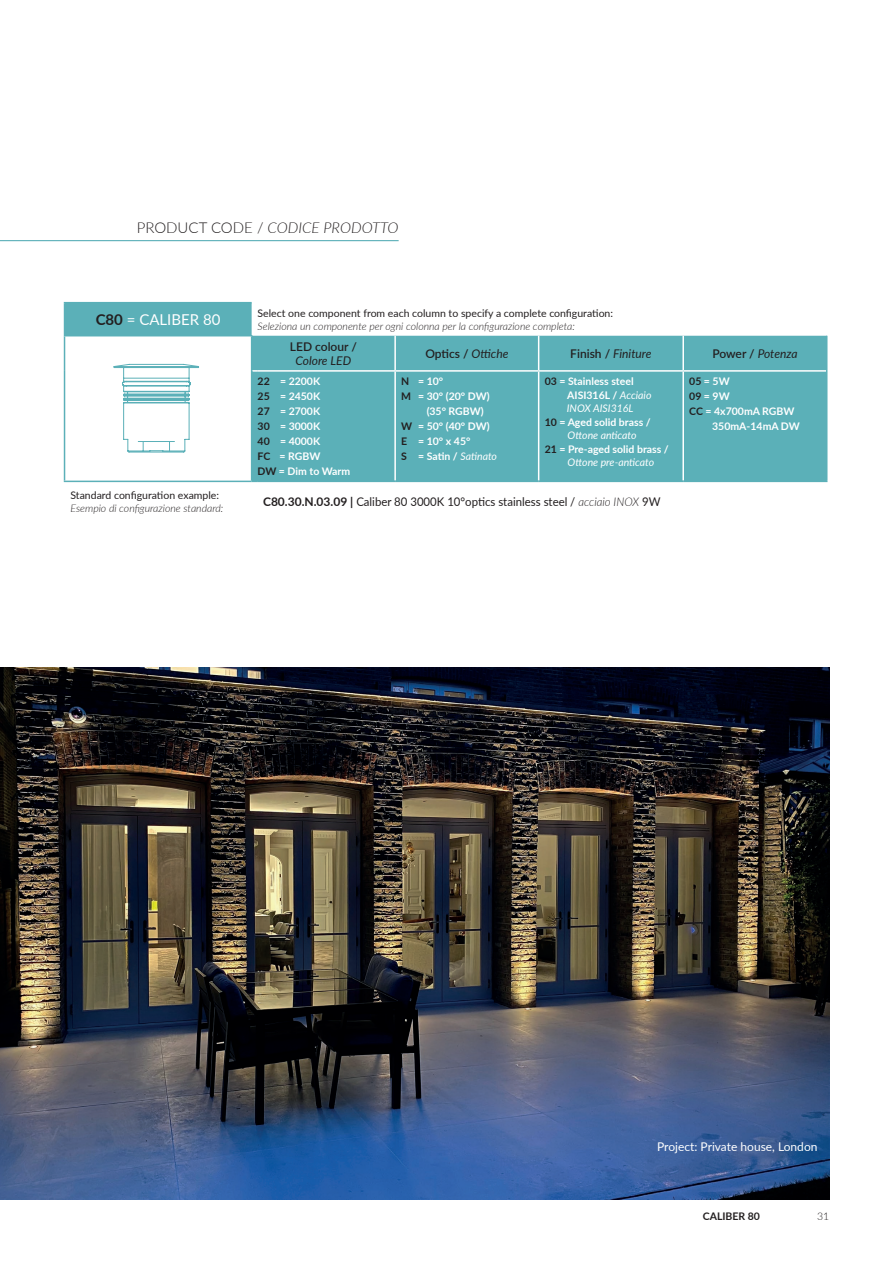
<style>
.page{position:relative;width:893px;height:1263px;background:#fff}
.page>*{position:absolute;margin:0;border:0;box-sizing:border-box;transform-origin:0 0}
.t1{font:italic 300 15px "Lato";color:#231f20}
.t2{font:15px "Lato";color:#fff}
.t3{font:12px "Lato";color:#231f20;scale:.95 1}
.t4{font:600 12px/13.5px "Lato";color:#231f20;text-align:center}
.t5{font:italic 12px "Lato";color:#231f20}
.TESTO_FILETTI{font:12px "Lato";color:#fff}
.corpo_tabella{font:700 10.5px/13.5px "Lato";color:#fff}
.t6{font:italic 300 10.5px "Lato";color:#231f20}
.t7{font:10.5px "Lato";color:#231f20}
.t8{font:italic 10.5px/13.5px "Lato";color:#fff}
.FINITURE{font:700 10.5px "Lato";color:#231f20}
.t9{font:300 10.5px "Lato";color:#231f20}
.s1{font-style:normal}
.s2{font-weight:700;color:#231f20}
.s3{font-weight:400;font-style:italic}
.s4{font-weight:600;font-style:normal}
.s5{color:#231f20}
.s6{font-weight:700;font-style:normal}
.s7{font-weight:700;font-style:normal;color:#231f20}
.s8{font-weight:700}
.s9{font-weight:300;font-style:italic}
</style>
<div class="page">
<hr style="left:0;top:240px;width:399px;height:1px;background:#5bb0b8">
<svg style="left:65px;top:303px;width:762px;height:178px;fill:#5bb0b8"></svg>
<hr style="left:64px;top:302px;width:188px;height:1px;background:#5bb0b8">
<hr style="left:64px;top:303px;width:1px;height:32px;background:#5bb0b8">
<hr style="left:64px;top:335px;width:188px;height:1px;background:#5bb0b8">
<hr style="left:394px;top:336px;width:2px;height:34px;background:#fff">
<hr style="left:538px;top:336px;width:1px;height:34px;background:#fff">
<hr style="left:682px;top:336px;width:2px;height:34px;background:#fff">
<hr style="left:64px;top:336px;width:1px;height:35px;background:#5bb0b8">
<hr style="left:251px;top:336px;width:1px;height:35px;background:#5bb0b8">
<hr style="left:826px;top:336px;width:1px;height:35px;background:#5bb0b8">
<hr style="left:257px;top:370px;width:138px;height:2px;background:#fff">
<hr style="left:395px;top:370px;width:144px;height:2px;background:#fff">
<hr style="left:394px;top:372px;width:2px;height:109px;background:#fff">
<hr style="left:539px;top:370px;width:144px;height:2px;background:#fff">
<hr style="left:538px;top:372px;width:1px;height:109px;background:#fff">
<hr style="left:683px;top:370px;width:143px;height:2px;background:#fff">
<hr style="left:682px;top:372px;width:2px;height:109px;background:#fff">
<hr style="left:826px;top:371px;width:1px;height:110px;background:#5bb0b8">
<hr style="left:683px;top:481px;width:144px;height:1px;background:#5bb0b8">
<hr style="left:257px;top:481px;width:138px;height:1px;background:#5bb0b8">
<hr style="left:395px;top:481px;width:144px;height:1px;background:#5bb0b8">
<hr style="left:539px;top:481px;width:144px;height:1px;background:#5bb0b8">
<hr style="left:64px;top:371px;width:1px;height:110px;background:#5bb0b8">
<hr style="left:64px;top:481px;width:188px;height:1px;background:#5bb0b8">
<hr style="left:251px;top:371px;width:1px;height:110px;background:#5bb0b8">
<svg style="left:113px;top:363px;width:86px;height:90px"></svg>
<img style="left:0;top:668px;width:829px;height:531px">
<h1 class="t1" style="left:137px;top:217px;width:263px"><span class="s1">PRODUCT CODE /</span> CODICE PRODOTTO</h1>
<p class="t2" style="left:96px;top:309px;width:126px"><span class="s2">C80</span> = CALIBER 80</p>
<p class="t7" style="left:71px;top:488px;width:150px">Standard configuration example:</p>
<p class="t6" style="left:71px;top:501px;width:154px">Esempio di configurazione standard:</p>
<p class="t7" style="left:258px;top:306px;width:357px">Select one component from each column to specify a complete configuration:</p>
<p class="t6" style="left:258px;top:319px;width:319px">Seleziona un componente per ogni colonna per la configurazione completa:</p>
<p class="t4" style="left:290px;top:340px;width:68px">LED colour /<br><span class="s3">Colore LED</span></p>
<p class="t4" style="left:425px;top:346px;width:85px">Optics / <span class="s3">Ottiche</span></p>
<p class="t5" style="left:570px;top:345px;width:83px"><span class="s4">Finish /</span> Finiture</p>
<p class="t5" style="left:712px;top:345px;width:87px"><span class="s4">Power /</span> Potenza</p>
<p class="corpo_tabella" style="left:258px;top:374px;width:64px"><span class="s5">22</span> = 2200K</p>
<p class="corpo_tabella" style="left:258px;top:389px;width:64px"><span class="s5">25</span> = 2450K</p>
<p class="corpo_tabella" style="left:258px;top:404px;width:64px"><span class="s5">27</span> = 2700K</p>
<p class="corpo_tabella" style="left:258px;top:419px;width:64px"><span class="s5">30</span> = 3000K</p>
<p class="corpo_tabella" style="left:258px;top:434px;width:64px"><span class="s5">40</span> = 4000K</p>
<p class="corpo_tabella" style="left:258px;top:449px;width:64px"><span class="s5">FC</span> = RGBW</p>
<p class="corpo_tabella" style="left:258px;top:464px;width:94px"><span class="s5">DW</span> = Dim to Warm</p>
<p class="corpo_tabella" style="left:545px;top:374px;width:91px"><span class="s5">03</span> = Stainless steel</p>
<p class="t8" style="left:567px;top:388px;width:86px"><span class="s6">AISI316L /</span> Acciaio<br>INOX AISI316L</p>
<p class="corpo_tabella" style="left:568px;top:415px;width:85px;text-indent:-23px"><span class="s5">10</span> = Aged solid brass /<br><span class="s3">Ottone anticato</span></p>
<p class="corpo_tabella" style="left:568px;top:442px;width:103px;text-indent:-23px"><span class="s5">21</span> = Pre-aged solid brass /<br><span class="s3">Ottone pre-anticato</span></p>
<p class="corpo_tabella" style="left:401px;top:374px;width:44px"><span class="s5">N</span> = 10°</p>
<p class="corpo_tabella" style="left:427px;top:389px;width:64px;line-height:15px;text-indent:-26px"><span class="s5">M</span> = 30° (20° DW) (35° RGBW)</p>
<p class="corpo_tabella" style="left:401px;top:419px;width:90px"><span class="s5">W</span> = 50° (40° DW)</p>
<p class="corpo_tabella" style="left:401px;top:434px;width:71px"><span class="s5">E</span> = 10° x 45°</p>
<p class="t8" style="left:401px;top:449px;width:97px"><span class="s7">S</span> <span class="s6">= Satin /</span> Satinato</p>
<p class="corpo_tabella" style="left:689px;top:374px;width:42px"><span class="s5">05</span> = 5W</p>
<p class="corpo_tabella" style="left:689px;top:389px;width:42px"><span class="s5">09</span> = 9W</p>
<p class="corpo_tabella" style="left:689px;top:404px;width:107px"><span class="s5">CC</span> = 4x700mA RGBW</p>
<p class="corpo_tabella" style="left:712px;top:419px;width:89px">350mA-14mA DW</p>
<p class="t3" style="left:263px;top:493px;width:420px"><span class="s8">C80.30.N.03.09 |</span> Caliber 80 3000K 10°optics stainless steel / <span class="s9">acciaio INOX</span> 9W</p>
<p class="TESTO_FILETTI" style="left:657px;top:1138px;width:162px">Project: Private house, London</p>
<p class="FINITURE" style="left:703px;top:1208px;width:59px">CALIBER 80</p>
<p class="t9" style="left:817px;top:1209px;width:14px">31</p>
</div>
